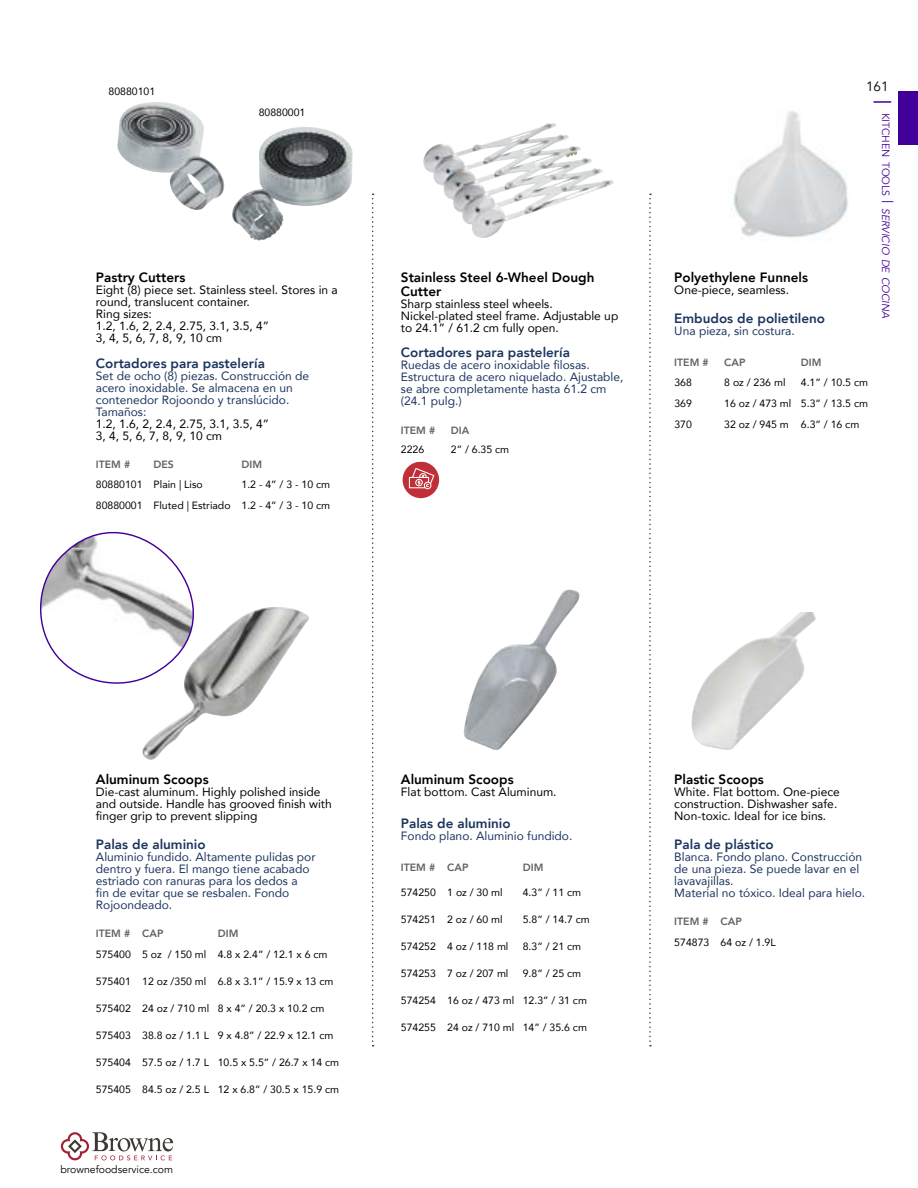
<style>
.page{position:relative;width:918px;height:1188px;background:#fff}
.page>*{position:absolute;margin:0;border:0;box-sizing:border-box;transform-origin:0 0}
.t1{font:800 13.5px "Avenir";color:#1c355e}
.t2{font:800 13.5px/13.5px "Avenir";color:#000}
.t3{font:13.5px "Avenir";color:#000}
.t4{font:12px/12px "Avenir";color:#1c355e}
.t5{font:12px/12px "Avenir";color:#000}
.t6{font:10.5px/21px "Avenir";color:#000;text-align:right}
.t7{font:800 10.5px "Avenir";color:#63615d}
.t8{font:italic 10.5px "Avenir";letter-spacing:-.005em;color:#410099}
.t9{font:10.5px "Avenir";color:#000}
.s1{font-style:normal}
.s2{font-style:normal;font-size:15px}
</style>
<div class="page">
<svg style="left:61px;top:1132px;width:112px;height:28px"></svg>
<svg style="left:874px;top:101px;width:17px;height:2px"></svg>
<div style="left:899px;top:91px;width:19px;height:54px;background:#410099"></div>
<img style="left:463px;top:590px;width:117px;height:160px">
<img style="left:691px;top:612px;width:125px;height:138px">
<img style="left:117px;top:102px;width:108px;height:108px">
<img style="left:232px;top:127px;width:121px;height:114px">
<img style="left:423px;top:123px;width:191px;height:115px">
<img style="left:730px;top:111px;width:118px;height:127px">
<svg style="left:403px;top:462px;width:36px;height:36px"></svg>
<svg style="left:372px;top:194px;width:2px;height:852px"></svg>
<svg style="left:649px;top:194px;width:2px;height:852px"></svg>
<img style="left:142px;top:607px;width:167px;height:153px">
<svg style="left:40px;top:532px;width:218px;height:159px"></svg>
<p class="t6" style="left:109px;top:80px;width:48px">80880101</p>
<p class="t6" style="left:259px;top:101px;width:48px">80880001</p>
<p class="t2" style="left:96px;top:271px;width:91px">Pastry Cutters</p>
<p class="t5" style="left:96px;top:284px;width:243px">Eight (8) piece set. Stainless steel. Stores in a round, translucent container.<br>Ring sizes:<br>1.2, 1.6, 2, 2.4, 2.75, 3.1, 3.5, 4”<br>3, 4, 5, 6, 7, 8, 9, 10 cm</p>
<p class="t1" style="left:96px;top:352px;width:170px">Cortadores para pastelería</p>
<p class="t4" style="left:96px;top:369px;width:215px">Set de ocho (8) piezas. Construcción de acero inoxidable. Se almacena en un contenedor Rojoondo y translúcido.<br>Tamaños:</p>
<p class="t5" style="left:96px;top:417px;width:175px">1.2, 1.6, 2, 2.4, 2.75, 3.1, 3.5, 4”<br>3, 4, 5, 6, 7, 8, 9, 10 cm</p>
<p class="t7" style="left:96px;top:456px;width:36px">ITEM #</p>
<p class="t7" style="left:154px;top:456px;width:22px">DES</p>
<p class="t7" style="left:242px;top:456px;width:22px">DIM</p>
<p class="t6" style="left:96px;top:474px;width:108px">80880101 Plain | Liso</p>
<p class="t6" style="left:96px;top:474px;width:236px">1.2 - 4” / 3 - 10 cm<br>80880001 Fluted | Estriado 1.2 - 4” / 3 - 10 cm</p>
<p class="t2" style="left:401px;top:271px;width:195px">Stainless Steel 6-Wheel Dough<br>Cutter</p>
<p class="t5" style="left:401px;top:297px;width:219px">Sharp stainless steel wheels.<br>Nickel-plated steel frame. Adjustable up to 24.1” / 61.2 cm fully open.</p>
<p class="t1" style="left:401px;top:342px;width:170px">Cortadores para pastelería</p>
<p class="t4" style="left:401px;top:359px;width:224px">Ruedas de acero inoxidable filosas.<br>Estructura de acero niquelado. Ajustable, se abre completamente hasta 61.2 cm (24.1 pulg.)</p>
<p class="t7" style="left:401px;top:422px;width:36px">ITEM #</p>
<p class="t7" style="left:451px;top:422px;width:20px">DIA</p>
<p class="t6" style="left:401px;top:439px;width:25px">2226</p>
<p class="t6" style="left:451px;top:439px;width:60px">2” / 6.35 cm</p>
<p class="t3" style="left:866px;top:79px;width:24px">161</p>
<p class="t8" style="left:892px;top:113px;width:207px;rotate:90deg"><span class="s1">kitchen tools</span> <span class="s2">|</span> servicio de cocina</p>
<p class="t2" style="left:674px;top:271px;width:135px">Polyethylene Funnels</p>
<p class="t5" style="left:674px;top:284px;width:116px">One-piece, seamless.</p>
<p class="t1" style="left:674px;top:307px;width:152px">Embudos de polietileno</p>
<p class="t4" style="left:674px;top:324px;width:122px">Una pieza, sin costura.</p>
<p class="t7" style="left:674px;top:354px;width:36px">ITEM #</p>
<p class="t7" style="left:724px;top:354px;width:23px">CAP</p>
<p class="t7" style="left:801px;top:354px;width:22px">DIM</p>
<p class="t6" style="left:674px;top:372px;width:19px">368</p>
<p class="t6" style="left:724px;top:372px;width:63px">8 oz / 236 ml</p>
<p class="t6" style="left:801px;top:372px;width:69px">4.1” / 10.5 cm</p>
<p class="t6" style="left:674px;top:393px;width:19px">369</p>
<p class="t6" style="left:724px;top:393px;width:145px">16 oz / 473 ml 5.3” / 13.5 cm</p>
<p class="t6" style="left:674px;top:414px;width:19px">370</p>
<p class="t6" style="left:724px;top:414px;width:137px">32 oz / 945 m 6.3” / 16 cm</p>
<p class="t2" style="left:96px;top:773px;width:114px">Aluminum Scoops</p>
<p class="t5" style="left:96px;top:786px;width:237px">Die-cast aluminum. Highly polished inside and outside. Handle has grooved finish with finger grip to prevent slipping</p>
<p class="t1" style="left:96px;top:833px;width:111px">Palas de aluminio</p>
<p class="t4" style="left:96px;top:850px;width:221px">Aluminio fundido. Altamente pulidas por dentro y fuera. El mango tiene acabado estriado con ranuras para los dedos a<br>fin de evitar que se resbalen. Fondo Rojoondeado.</p>
<p class="t7" style="left:96px;top:925px;width:69px">ITEM # CAP</p>
<p class="t7" style="left:218px;top:925px;width:22px">DIM</p>
<p class="t6" style="left:96px;top:943px;width:233px">575400 5 oz / 150 ml 4.8 x 2.4” / 12.1 x 6 cm</p>
<p class="t6" style="left:96px;top:970px;width:239px">575401 12 oz /350 ml 6.8 x 3.1” / 15.9 x 13 cm</p>
<p class="t6" style="left:96px;top:997px;width:230px">575402 24 oz / 710 ml 8 x 4” / 20.3 x 10.2 cm</p>
<p class="t6" style="left:96px;top:1024px;width:239px">575403 38.8 oz / 1.1 L 9 x 4.8” / 22.9 x 12.1 cm</p>
<p class="t6" style="left:96px;top:1051px;width:245px">575404 57.5 oz / 1.7 L 10.5 x 5.5” / 26.7 x 14 cm</p>
<p class="t6" style="left:96px;top:1078px;width:245px">575405 84.5 oz / 2.5 L 12 x 6.8” / 30.5 x 15.9 cm</p>
<p class="t9" style="left:61px;top:1163px;width:114px">brownefoodservice.com</p>
<p class="t2" style="left:401px;top:773px;width:114px">Aluminum Scoops</p>
<p class="t5" style="left:401px;top:786px;width:157px">Flat bottom. Cast Aluminum.</p>
<p class="t1" style="left:401px;top:812px;width:111px">Palas de aluminio</p>
<p class="t4" style="left:401px;top:829px;width:173px">Fondo plano. Aluminio fundido.</p>
<p class="t7" style="left:401px;top:859px;width:69px">ITEM # CAP</p>
<p class="t7" style="left:523px;top:859px;width:22px">DIM</p>
<p class="t6" style="left:401px;top:881px;width:103px">574250 1 oz / 30 ml</p>
<p class="t6" style="left:523px;top:881px;width:60px">4.3” / 11 cm</p>
<p class="t6" style="left:401px;top:908px;width:103px">574251 2 oz / 60 ml</p>
<p class="t6" style="left:523px;top:908px;width:69px">5.8” / 14.7 cm</p>
<p class="t6" style="left:401px;top:935px;width:109px">574252 4 oz / 118 ml</p>
<p class="t6" style="left:523px;top:935px;width:60px">8.3” / 21 cm</p>
<p class="t6" style="left:401px;top:962px;width:109px">574253 7 oz / 207 ml</p>
<p class="t6" style="left:523px;top:962px;width:60px">9.8” / 25 cm</p>
<p class="t6" style="left:401px;top:989px;width:188px">574254 16 oz / 473 ml 12.3” / 31 cm</p>
<p class="t6" style="left:401px;top:1016px;width:188px">574255 24 oz / 710 ml 14” / 35.6 cm</p>
<p class="t2" style="left:674px;top:773px;width:91px">Plastic Scoops</p>
<p class="t5" style="left:674px;top:786px;width:167px">White. Flat bottom. One-piece construction. Dishwasher safe.<br>Non-toxic. Ideal for ice bins.</p>
<p class="t1" style="left:674px;top:833px;width:101px">Pala de plástico</p>
<p class="t4" style="left:674px;top:850px;width:192px">Blanca. Fondo plano. Construcción de una pieza. Se puede lavar en el lavavajillas.<br>Material no tóxico. Ideal para hielo.</p>
<p class="t7" style="left:674px;top:913px;width:69px">ITEM # CAP</p>
<p class="t6" style="left:674px;top:931px;width:103px">574873 64 oz / 1.9L</p>
</div>
